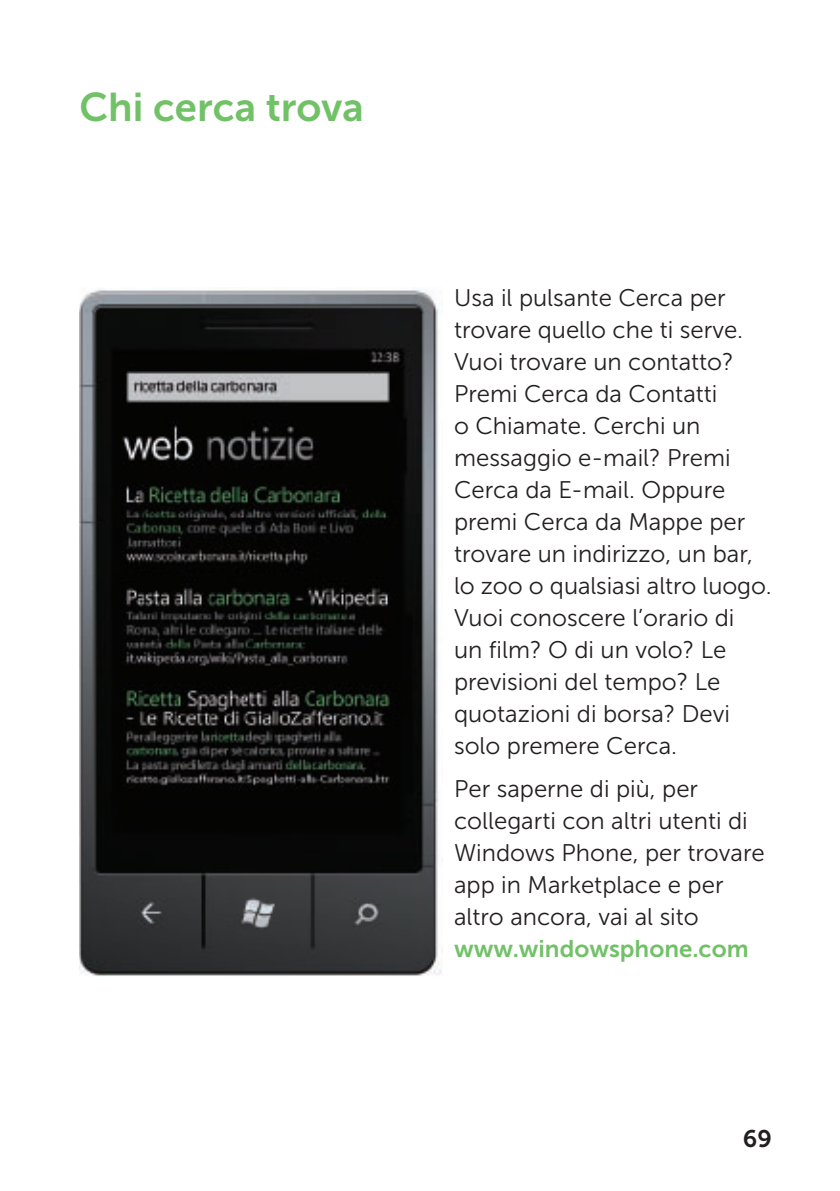
<style>
.page{position:relative;width:840px;height:1191px;background:#fff}
.page>*{position:absolute;margin:0;border:0;box-sizing:border-box;transform-origin:0 0}
.t1{font:40px "Museo Sans For Dell 700";color:#71c167}
.t2{font:24px/32px "Museo Sans For Dell 300";color:#231f20}
.t3{font:24px "Museo Sans For Dell 700";color:#71c167}
.t4{font:24px "Museo Sans For Dell 700";color:#231f20}
</style>
<div class="page">
<img style="left:79px;top:289px;width:363px;height:687px">
<h1 class="t1" style="left:79px;top:85px;width:286px">Chi cerca trova</h1>
<p class="t2" style="left:454px;top:282px;width:319px">Usa il pulsante Cerca per trovare quello che ti serve.<br>Vuoi trovare un contatto?<br>Premi Cerca da Contatti<br>o Chiamate. Cerchi un messaggio e-mail? Premi<br>Cerca da E-mail. Oppure premi Cerca da Mappe per trovare un indirizzo, un bar, lo zoo o qualsiasi altro luogo.<br>Vuoi conoscere l’orario di<br>un film? O di un volo? Le previsioni del tempo? Le quotazioni di borsa? Devi solo premere Cerca.</p>
<p class="t2" style="left:454px;top:773px;width:312px">Per saperne di più, per collegarti con altri utenti di<br>Windows Phone, per trovare app in Marketplace e per altro ancora, vai al sito</p>
<p class="t3" style="left:454px;top:935px;width:296px">www.windowsphone.com</p>
<p class="t4" style="left:742px;top:1125px;width:30px">69</p>
</div>
